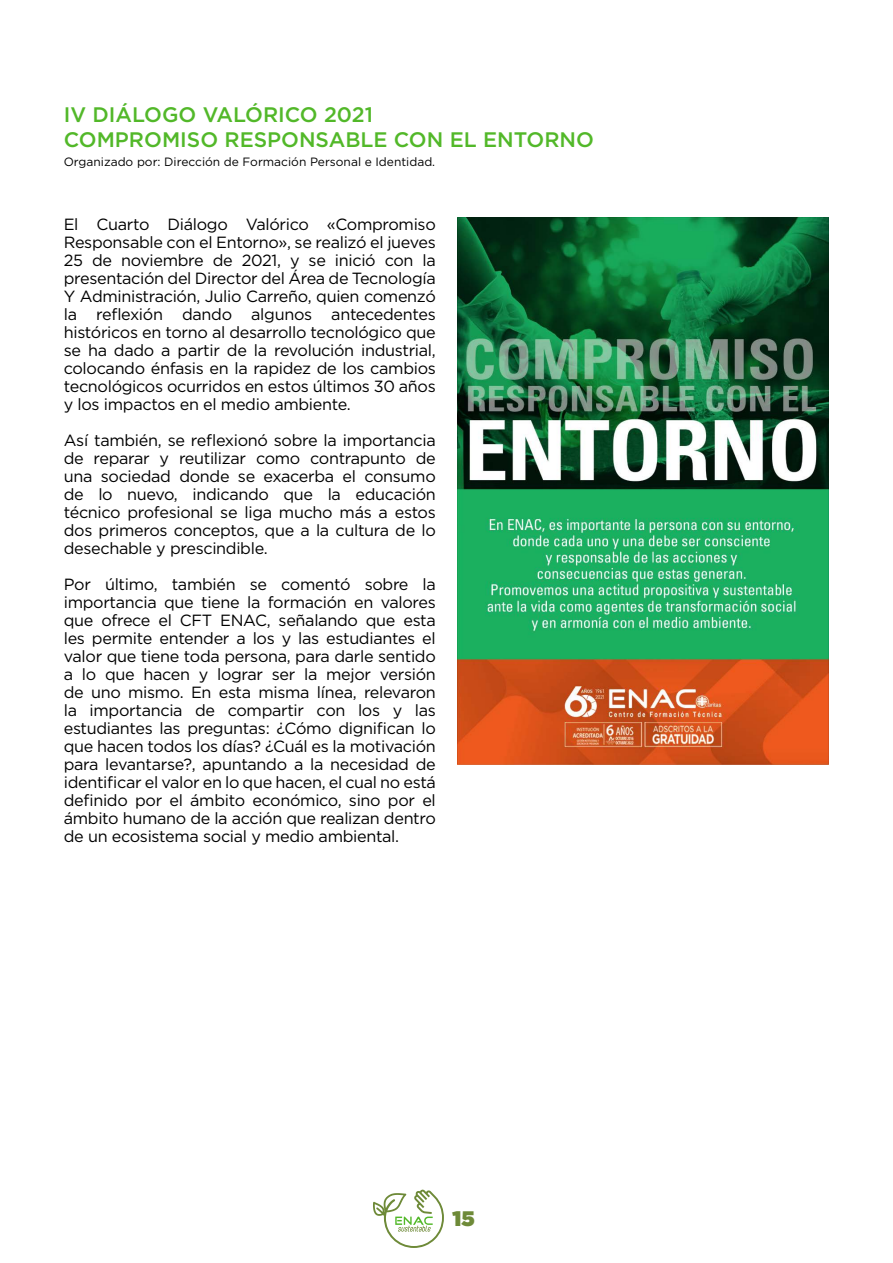
<style>
.page{position:relative;width:893px;height:1263px;background:#fff}
.page>*{position:absolute;margin:0;border:0;box-sizing:border-box;transform-origin:0 0}
.t1{font:500 21px/25.2px "Gotham";color:#52b829}
.t2{font:900 21px "Gotham";color:#6e8a38}
.t3{font:16.2px/18px "Gotham";letter-spacing:-.02em;color:#000;text-align:justify}
.t4{font:12px "Gotham";color:#000}
</style>
<div class="page">
<svg style="left:373px;top:1189px;width:71px;height:59px"></svg>
<img style="left:457px;top:217px;width:372px;height:548px">
<p class="t1" style="left:64px;top:101px;width:532px">IV DIÁLOGO VALÓRICO 2021<br>COMPROMISO RESPONSABLE CON EL ENTORNO</p>
<p class="t4" style="left:64px;top:154px;width:373px">Organizado por: Dirección de Formación Personal e Identidad.</p>
<p class="t3" style="left:64px;top:215px;width:374px">El Cuarto Diálogo Valórico «Compromiso Responsable con el Entorno», se realizó el jueves 25 de noviembre de 2021, y se inició con la presentación del Director del Área de Tecnología Y Administración, Julio Carreño, quien comenzó la reflexión dando algunos antecedentes históricos en torno al desarrollo tecnológico que se ha dado a partir de la revolución industrial, colocando énfasis en la rapidez de los cambios tecnológicos ocurridos en estos últimos 30 años y los impactos en el medio ambiente.</p>
<p class="t3" style="left:64px;top:431px;width:374px">Así también, se reflexionó sobre la importancia de reparar y reutilizar como contrapunto de una sociedad donde se exacerba el consumo de lo nuevo, indicando que la educación técnico profesional se liga mucho más a estos dos primeros conceptos, que a la cultura de lo desechable y prescindible.</p>
<p class="t3" style="left:64px;top:575px;width:374px">Por último, también se comentó sobre la importancia que tiene la formación en valores que ofrece el CFT ENAC, señalando que esta les permite entender a los y las estudiantes el valor que tiene toda persona, para darle sentido a lo que hacen y lograr ser la mejor versión de uno mismo. En esta misma línea, relevaron la importancia de compartir con los y las estudiantes las preguntas: ¿Cómo dignifican lo que hacen todos los días? ¿Cuál es la motivación para levantarse?, apuntando a la necesidad de identificar el valor en lo que hacen, el cual no está definido por el ámbito económico, sino por el ámbito humano de la acción que realizan dentro de un ecosistema social y medio ambiental.</p>
<p class="t2" style="left:452px;top:1203px;width:24px">15</p>
</div>
